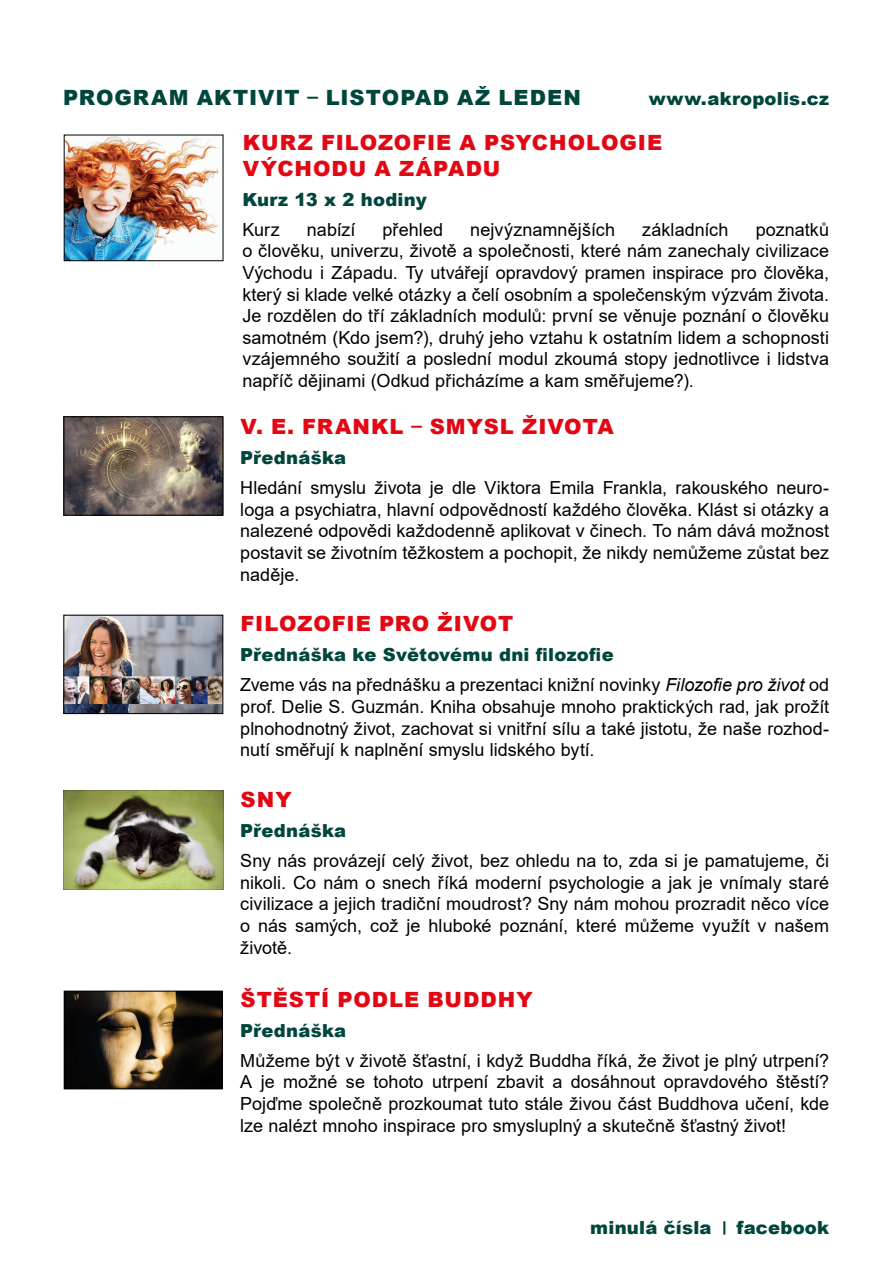
<style>
.page{position:relative;width:893px;height:1263px;background:#fff}
.page>*{position:absolute;margin:0;border:0;box-sizing:border-box;transform-origin:0 0}
.nadpis_článku_-_červ{font:900 21px/25.2px "Arial";letter-spacing:.045em;color:#e30613}
.podnadpis-bold-zelen{font:900 21px "Arial";letter-spacing:.05em;color:#e30613}
.nadpis_článku_-_červ-2{font:900 21px "Arial";letter-spacing:.05em;color:#00463d}
.podnadpis-bold-zelen-2{font:18px/21.6px "Arial";letter-spacing:.005em;color:#000;text-align:justify}
.podnadpis-bold-zelen-3{font:900 18px "Arial";letter-spacing:.015em;color:#00463d}
.záhlaví{font:900 18px "Arial";letter-spacing:.015em;color:#00463d}
.s1{font-style:italic}
</style>
<div class="page">
<svg style="left:723px;top:1221px;width:2px;height:14px"></svg>
<img style="left:66px;top:993px;width:155px;height:94px">
<div style="left:64px;top:991px;width:159px;height:98px;border:1px solid #000"></div>
<img style="left:66px;top:137px;width:154px;height:122px">
<div style="left:64px;top:135px;width:159px;height:126px;border:1px solid #000"></div>
<img style="left:64px;top:791px;width:159px;height:99px">
<img style="left:65px;top:617px;width:156px;height:95px">
<div style="left:63px;top:615px;width:160px;height:99px;border:1px solid #000"></div>
<img style="left:66px;top:419px;width:155px;height:94px">
<div style="left:64px;top:417px;width:159px;height:98px;border:1px solid #000"></div>
<p class="nadpis_článku_-_červ-2" style="left:63px;top:83px;width:519px">PROGRAM AKTIVIT – LISTOPAD AŽ LEDEN</p>
<p class="podnadpis-bold-zelen-3" style="left:649px;top:86px;width:182px">www.akropolis.cz</p>
<p class="nadpis_článku_-_červ" style="left:243px;top:130px;width:421px">KURZ FILOZOFIE A PSYCHOLOGIE<br>VÝCHODU A ZÁPADU</p>
<p class="podnadpis-bold-zelen-3" style="left:242px;top:186px;width:186px">Kurz 13 x 2 hodiny</p>
<p class="podnadpis-bold-zelen-2" style="left:242px;top:218px;width:39px">Kurz</p>
<p class="podnadpis-bold-zelen-2" style="left:307px;top:218px;width:50px">nabízí</p>
<p class="podnadpis-bold-zelen-2" style="left:382px;top:218px;width:62px">přehled</p>
<p class="podnadpis-bold-zelen-2" style="left:470px;top:218px;width:146px">nejvýznamnějších</p>
<p class="podnadpis-bold-zelen-2" style="left:642px;top:218px;width:88px">základních</p>
<p class="podnadpis-bold-zelen-2" style="left:242px;top:218px;width:588px;text-indent:513px">poznatků o člověku, univerzu, životě a společnosti, které nám zanechaly civilizace Východu i Západu. Ty utvářejí opravdový pramen inspirace pro člověka, který si klade velké otázky a čelí osobním a společenským výzvám života.<br>Je rozdělen do tří základních modulů: první se věnuje poznání o člověku samotném (Kdo jsem?), druhý jeho vztahu k ostatním lidem a schopnosti vzájemného soužití a poslední modul zkoumá stopy jednotlivce i lidstva napříč dějinami (Odkud přicházíme a kam směřujeme?).</p>
<p class="podnadpis-bold-zelen" style="left:241px;top:411px;width:375px">V. E. FRANKL – SMYSL ŽIVOTA</p>
<p class="podnadpis-bold-zelen-3" style="left:240px;top:444px;width:107px">Přednáška</p>
<p class="podnadpis-bold-zelen-2" style="left:240px;top:477px;width:590px">Hledání smyslu života je dle Viktora Emila Frankla, rakouského neuro&shy;loga a psychiatra, hlavní odpovědností každého člověka. Klást si otázky a nalezené odpovědi každodenně aplikovat v činech. To nám dává možnost postavit se životním těžkostem a pochopit, že nikdy nemůžeme zůstat bez naděje.</p>
<p class="nadpis_článku_-_červ" style="left:241px;top:610px;width:274px">FILOZOFIE PRO ŽIVOT</p>
<p class="podnadpis-bold-zelen-3" style="left:240px;top:642px;width:375px">Přednáška ke Světovému dni filozofie</p>
<p class="podnadpis-bold-zelen-2" style="left:240px;top:674px;width:590px">Zveme vás na přednášku a prezentaci knižní novinky <span class="s1">Filozofie pro život</span> od prof. Delie S. Guzmán. Kniha obsahuje mnoho praktických rad, jak prožít plnohodnotný život, zachovat si vnitřní sílu a také jistotu, že naše rozhod&shy;nutí směřují k naplnění smyslu lidského bytí.</p>
<p class="nadpis_článku_-_červ" style="left:241px;top:786px;width:53px">SNY</p>
<p class="podnadpis-bold-zelen-3" style="left:240px;top:818px;width:107px">Přednáška</p>
<p class="podnadpis-bold-zelen-2" style="left:240px;top:850px;width:590px">Sny nás provázejí celý život, bez ohledu na to, zda si je pamatujeme, či nikoli. Co nám o snech říká moderní psychologie a jak je vnímaly staré civilizace a jejich tradiční moudrost? Sny nám mohou prozradit něco více o nás samých, což je hluboké poznání, které můžeme využít v našem životě.</p>
<p class="podnadpis-bold-zelen" style="left:241px;top:984px;width:294px">ŠTĚSTÍ PODLE BUDDHY</p>
<p class="podnadpis-bold-zelen-3" style="left:240px;top:1017px;width:107px">Přednáška</p>
<p class="podnadpis-bold-zelen-2" style="left:240px;top:1049px;width:590px">Můžeme být v životě šťastní, i když Buddha říká, že život je plný utrpení?<br>A je možné se tohoto utrpení zbavit a dosáhnout opravdového štěstí?<br>Pojďme společně prozkoumat tuto stále živou část Buddhova učení, kde lze nalézt mnoho inspirace pro smysluplný a skutečně šťastný život!</p>
<p class="záhlaví" style="left:590px;top:1214px;width:123px">minulá čísla</p>
<p class="záhlaví" style="left:736px;top:1214px;width:94px">facebook</p>
</div>
